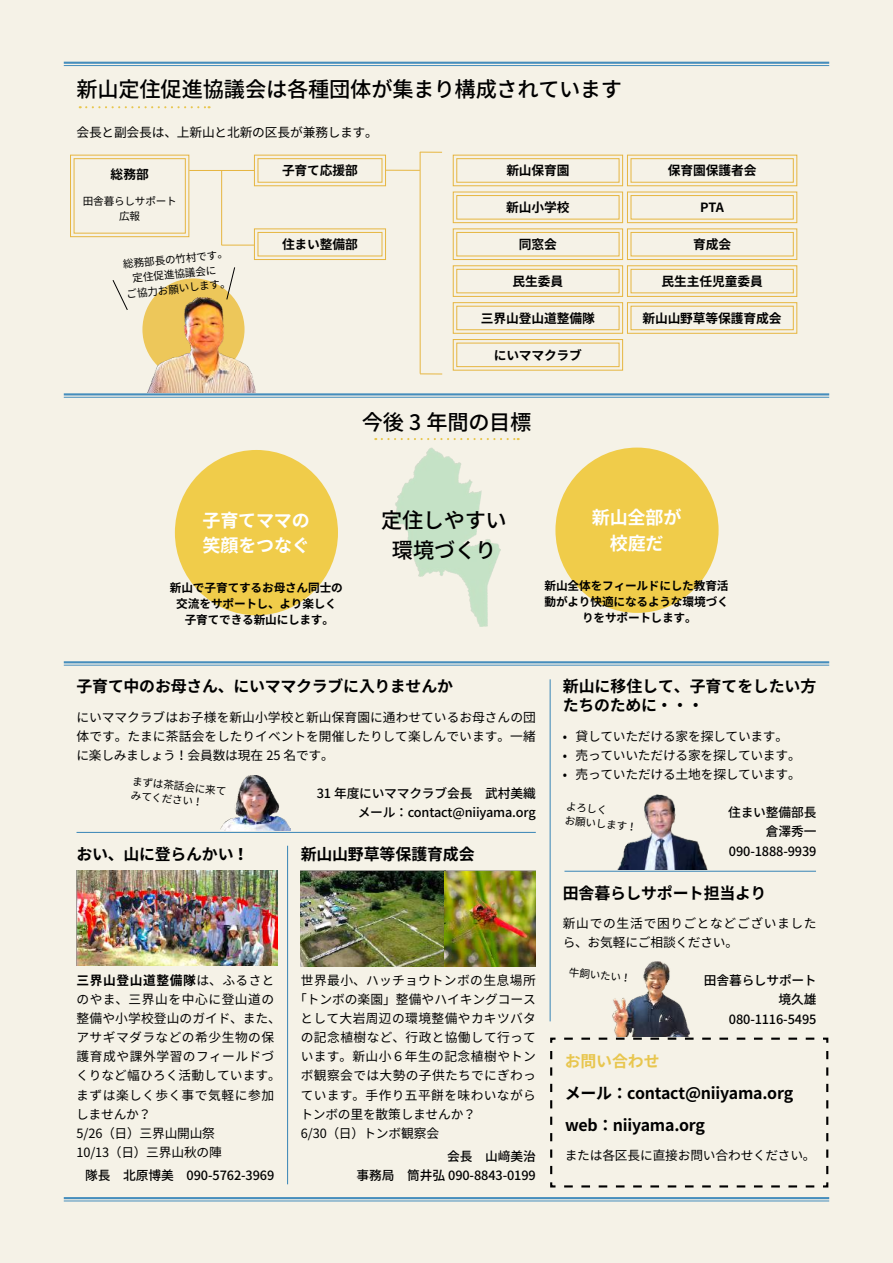
<style>
.page{position:relative;width:893px;height:1263px;background:#f5f2e7}
.page>*{position:absolute;margin:0;border:0;box-sizing:border-box;transform-origin:0 0}
.t1{font:500 21.3px/29.7px "Noto Sans CJ Kjp";letter-spacing:-.015em;color:#000;text-align:center}
.t2{font:700 18px/25.5px "Noto Sans CJ Kjp";letter-spacing:-.01em;color:#fff}
.t3{font:700 15.9px/32.1px "Noto Sans CJ Kjp";letter-spacing:-.015em;color:#000}
.t4{font:700 15.9px "Noto Sans CJ Kjp";letter-spacing:-.01em;color:#e8c64e}
.t5{font:12.75px/19.2px "Noto Sans CJ Kjp";letter-spacing:.03em;color:#000}
.t6{font:500 12.75px/19.2px "Noto Sans CJ Kjp";letter-spacing:-.01em;color:#000;text-align:right}
.t7{font:12.75px/19.2px "Noto Sans CJ Kjp";letter-spacing:.005em;color:#000;text-align:justify}
.t8{font:700 12.75px "Noto Sans CJ Kjp";letter-spacing:-.01em;color:#000}
.t9{font:12.75px "Noto Sans CJ Kjp";letter-spacing:-.015em;color:#000}
.t10{font:12.75px "Noto Sans CJ Kjp";letter-spacing:-.02em;color:#000}
.t11{font:12.75px/19.2px "Noto Sans CJ Kjp";letter-spacing:.045em;color:#000}
.t12{font:12.75px "Noto Sans CJ Kjp";letter-spacing:.025em;color:#000}
.t13{font:700 11.7px/15.9px "Noto Sans CJ Kjp";letter-spacing:-.015em;color:#000;text-align:center}
.t14{font:10.65px/14.9px "Noto Sans CJ Kjp";letter-spacing:-.015em;color:#000;text-align:center}
.s1{font-weight:700}
</style>
<div class="page">
<hr style="left:64px;top:62px;width:765px;height:2px;background:#458dbc">
<hr style="left:64px;top:65px;width:765px;height:1px;background:#458dbc">
<hr style="left:64px;top:1197px;width:765px;height:2px;background:#458dbc">
<hr style="left:64px;top:1200px;width:765px;height:1px;background:#458dbc">
<svg style="left:382px;top:438px;width:137px;height:2px"></svg>
<hr style="left:64px;top:393px;width:765px;height:2px;background:#458dbc">
<hr style="left:64px;top:397px;width:765px;height:1px;background:#458dbc">
<hr style="left:64px;top:661px;width:765px;height:2px;background:#458dbc">
<hr style="left:64px;top:665px;width:765px;height:1px;background:#458dbc">
<div style="left:549px;top:1036px;width:280px;height:152px;background:#f5f2e7"></div>
<svg style="left:80px;top:106px;width:130px;height:2px"></svg>
<svg style="left:452px;top:154px;width:345px;height:217px;background:#f3ebd6"></svg>
<div style="left:631px;top:306px;width:163px;height:24px;border:1px solid #e6b641"></div>
<svg style="left:70px;top:154px;width:120px;height:83px;background:#f4efde"></svg>
<div style="left:74px;top:158px;width:112px;height:75px;border:1px solid #e6b641"></div>
<svg style="left:254px;top:154px;width:132px;height:32px;background:#f3ecd8"></svg>
<div style="left:258px;top:158px;width:124px;height:25px;border:1px solid #e6b641"></div>
<svg style="left:254px;top:228px;width:132px;height:32px;background:#f3ebd4"></svg>
<div style="left:258px;top:232px;width:124px;height:24px;border:1px solid #e6b641"></div>
<hr style="left:189px;top:170px;width:65px;height:1px;background:#e6b641">
<hr style="left:221px;top:170px;width:1px;height:75px;background:#e6b641">
<hr style="left:222px;top:245px;width:32px;height:1px;background:#e6b641">
<hr style="left:386px;top:170px;width:34px;height:1px;background:#e6b641">
<hr style="left:420px;top:152px;width:1px;height:222px;background:#e6b641">
<svg style="left:420px;top:374px;width:22px;height:1px"></svg>
<svg style="left:420px;top:152px;width:22px;height:1px"></svg>
<hr style="left:550px;top:679px;width:1px;height:342px;background:#428bb9">
<hr style="left:77px;top:832px;width:459px;height:1px;background:#428bb9">
<hr style="left:287px;top:846px;width:1px;height:338px;background:#428bb9">
<div style="left:175px;top:450px;width:163px;height:165px;background:#f0cc4a;border-radius:50%"></div>
<div style="left:555px;top:448px;width:164px;height:165px;background:#f0cc4a;border-radius:50%"></div>
<img style="left:393px;top:448px;width:107px;height:178px">
<div style="left:142px;top:278px;width:103px;height:102px;background:#edc75a;border-radius:50%"></div>
<img style="left:611px;top:962px;width:79px;height:74px">
<svg style="left:112px;top:280px;width:16px;height:30px"></svg>
<svg style="left:226px;top:267px;width:9px;height:31px"></svg>
<img style="left:221px;top:776px;width:70px;height:55px">
<img style="left:608px;top:794px;width:107px;height:75px">
<hr style="left:564px;top:871px;width:252px;height:1px;background:#428bb9">
<img style="left:77px;top:871px;width:200px;height:94px">
<img style="left:301px;top:871px;width:235px;height:95px">
<img style="left:147px;top:298px;width:108px;height:94px">
<h1 class="t1" style="left:76px;top:75px;width:547px">新山定住促進協議会は各種団体が集まり構成されています</h1>
<p class="t9" style="left:76px;top:125px;width:303px">会長と副会長は、上新山と北新の区長が兼務します。</p>
<p class="t8" style="left:111px;top:167px;width:40px">総務部</p>
<p class="t14" style="left:83px;top:194px;width:95px">田舎暮らしサポート広報</p>
<p class="t14" style="left:122px;top:257px;width:107px;rotate:-6deg">総務部長の竹村です。定住促進協議会に<br>ご協力お願いします。</p>
<p class="t8" style="left:282px;top:163px;width:77px">子育て応援部</p>
<p class="t8" style="left:282px;top:237px;width:77px">住まい整備部</p>
<p class="t8" style="left:506px;top:163px;width:65px">新山保育園</p>
<p class="t8" style="left:668px;top:163px;width:90px">保育園保護者会</p>
<p class="t8" style="left:506px;top:200px;width:65px">新山小学校</p>
<p class="t8" style="left:700px;top:200px;width:25px">PTA</p>
<p class="t8" style="left:519px;top:237px;width:40px">同窓会</p>
<p class="t8" style="left:693px;top:237px;width:40px">育成会</p>
<p class="t8" style="left:512px;top:274px;width:52px">民生委員</p>
<p class="t8" style="left:661px;top:274px;width:103px">民生主任児童委員</p>
<p class="t8" style="left:481px;top:311px;width:115px">三界山登山道整備隊</p>
<p class="t8" style="left:643px;top:311px;width:141px">新山山野草等保護育成会</p>
<p class="t8" style="left:494px;top:348px;width:89px">にいママクラブ</p>
<h1 class="t1" style="left:362px;top:408px;width:171px">今後 3 年間の目標</h1>
<h2 class="t2" style="left:203px;top:508px;width:109px">子育てママの笑顔をつなぐ</h2>
<p class="t13" style="left:170px;top:580px;width:175px">新山で子育てするお母さん同士の交流をサポートし、より楽しく子育てできる新山にします。</p>
<h1 class="t1" style="left:381px;top:506px;width:127px">定住しやすい環境づくり</h1>
<h2 class="t2" style="left:592px;top:505px;width:91px;text-align:center">新山全部が校庭だ</h2>
<p class="t13" style="left:544px;top:578px;width:186px">新山全体をフィールドにした教育活動がより快適になるような環境づくりをサポートします。</p>
<p class="t3" style="left:76px;top:671px;width:378px">子育て中のお母さん、にいママクラブに入りませんか</p>
<p class="t7" style="left:76px;top:708px;width:461px">にいママクラブはお子様を新山小学校と新山保育園に通わせているお母さんの団体です。たまに茶話会をしたりイベントを開催したりして楽しんでいます。一緒に楽しみましょう！会員数は現在 25 名です。</p>
<p class="t6" style="left:317px;top:784px;width:221px">31 年度にいママクラブ会長　武村美織メール：contact@niiyama.org</p>
<p class="t3" style="left:301px;top:838px;width:175px">新山山野草等保護育成会</p>
<p class="t14" style="left:133px;top:774px;width:96px;line-height:13.8px;text-align:left;rotate:6deg">まずは茶話会に来てみてください！</p>
<p class="t3" style="left:76px;top:838px;width:174px">おい、山に登らんかい！</p>
<p class="t3" style="left:563px;top:677px;width:255px;line-height:19.2px">新山に移住して、子育てをしたい方たちのために・・・</p>
<p class="t10" style="left:563px;top:729px;width:227px">• 貸していただける家を探しています。</p>
<p class="t10" style="left:563px;top:748px;width:239px">• 売っていいただける家を探しています。</p>
<p class="t10" style="left:563px;top:767px;width:240px">• 売っていただける土地を探しています。</p>
<p class="t6" style="left:728px;top:803px;width:90px">住まい整備部長倉澤秀一<br>090-1888-9939</p>
<p class="t14" style="left:567px;top:799px;width:74px;line-height:13.8px;text-align:left;rotate:6deg">よろしく<br>お願いします！</p>
<p class="t5" style="left:76px;top:971px;width:206px"><span class="s1">三界山登山道整備隊</span>は、ふるさとのやま、三界山を中心に登山道の整備や小学校登山のガイド、また、アサギマダラなどの希少生物の保護育成や課外学習のフィールドづくりなど幅ひろく活動しています。まずは楽しく歩く事で気軽に参加しませんか？<br>5/26（日）三界山開山祭<br>10/13（日）三界山秋の陣</p>
<p class="t6" style="left:85px;top:1166px;width:191px">隊長　北原博美　090-5762-3969</p>
<p class="t5" style="left:301px;top:971px;width:237px">世界最小、ハッチョウトンボの生息場所</p>
<p class="t7" style="left:294px;top:990px;width:243px">「トンボの楽園」整備やハイキングコース</p>
<p class="t5" style="left:301px;top:1009px;width:237px">として大岩周辺の環境整備やカキツバタ</p>
<p class="t5" style="left:301px;top:1028px;width:237px">の記念植樹など、行政と協働して行って</p>
<p class="t5" style="left:301px;top:1047px;width:237px">います。新山小６年生の記念植樹やトン</p>
<p class="t5" style="left:301px;top:1066px;width:237px">ボ観察会では大勢の子供たちでにぎわっ</p>
<p class="t12" style="left:301px;top:1088px;width:237px">ています。手作り五平餅を味わいながら</p>
<p class="t9" style="left:300px;top:1107px;width:177px">トンボの里を散策しませんか？</p>
<p class="t7" style="left:301px;top:1124px;width:140px">6/30（日）トンボ観察会</p>
<p class="t6" style="left:356px;top:1147px;width:194px;text-align:left;text-indent:91px">会長　山﨑美治　事務局　筒井弘 090-8843-0199</p>
<p class="t3" style="left:563px;top:877px;width:205px">田舎暮らしサポート担当より</p>
<p class="t11" style="left:563px;top:914px;width:255px">新山での生活で困りごとなどございましたら、お気軽にご相談ください。</p>
<p class="t6" style="left:704px;top:971px;width:114px">田舎暮らしサポート境久雄<br>080-1116-5495</p>
<p class="t14" style="left:570px;top:965px;width:64px;rotate:6deg">牛飼いたい！</p>
<p class="t4" style="left:565px;top:1052px;width:96px">お問い合わせ</p>
<p class="t3" style="left:565px;top:1077px;width:230px">メール： contact@niiyama.org web： niiyama.org</p>
<p class="t9" style="left:565px;top:1148px;width:252px">または各区長に直接お問い合わせください。</p>
</div>
